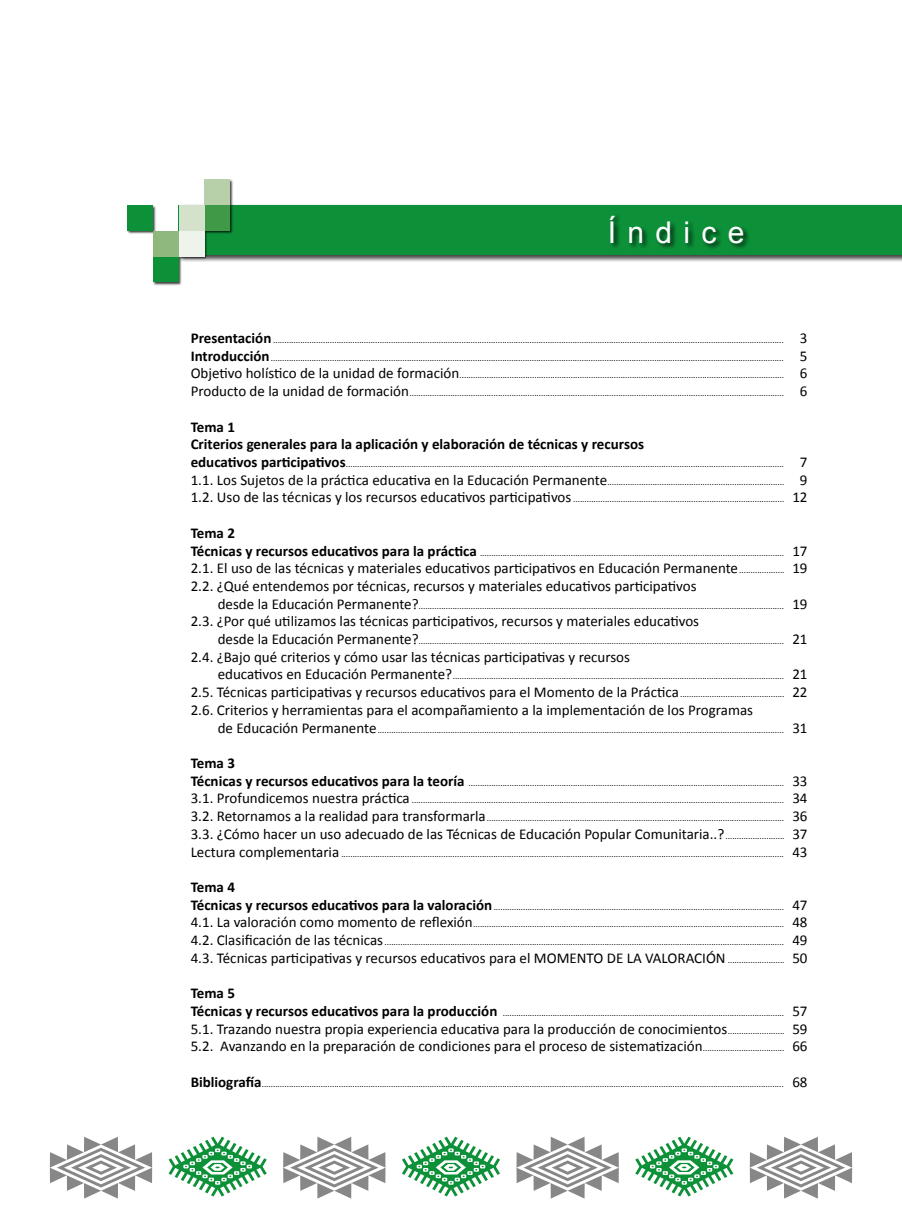
<style>
.page{position:relative;width:902px;height:1208px;background:#fff}
.page>*{position:absolute;margin:0;border:0;box-sizing:border-box;transform-origin:0 0}
.t1{font:30px "Arial";color:#fff}
.t2{font:15px/17.7px "Calibri";color:#000}
.t3{font:700 15px/17.7px "Calibri";color:#000}
.t4{font:9px/17.7px "Calibri";color:#000;text-align:justify}
.s1{font-weight:700;font-size:15px}
.s2{font-size:15px}
.s3{font-size:9px}
</style>
<div class="page">
<svg style="left:168px;top:1136px;width:99px;height:60px"></svg>
<svg style="left:402px;top:1136px;width:98px;height:60px"></svg>
<svg style="left:635px;top:1136px;width:98px;height:60px"></svg>
<svg style="left:283px;top:1136px;width:102px;height:62px"></svg>
<svg style="left:50px;top:1136px;width:102px;height:62px"></svg>
<svg style="left:516px;top:1136px;width:102px;height:62px"></svg>
<svg style="left:749px;top:1136px;width:103px;height:62px"></svg>
<div style="left:177px;top:203px;width:724px;height:59px;background:#000;opacity:.75"></div>
<div style="left:179px;top:205px;width:722px;height:50px;background:#0c9138"></div>
<div style="left:127px;top:179px;width:106px;height:106px;background:#000;opacity:.75"></div>
<div style="left:153px;top:256px;width:26px;height:26px;background:#0c9138"></div>
<div style="left:179px;top:231px;width:25px;height:25px;background:#eef3eb"></div>
<div style="left:204px;top:205px;width:26px;height:26px;background:#409946"></div>
<div style="left:128px;top:205px;width:25px;height:26px;background:#0c9138"></div>
<div style="left:179px;top:205px;width:25px;height:26px;background:#d4e1cb"></div>
<div style="left:153px;top:231px;width:26px;height:25px;background:#8fb87f"></div>
<div style="left:204px;top:180px;width:26px;height:25px;background:#b7d0aa"></div>
<div style="left:608px;top:213px;width:142px;height:37px;background:#000;opacity:.75"></div>
<h1 class="t1" style="left:607px;top:212px;width:138px">Í n d i c e</h1>
<p class="t4" style="left:191px;top:331px;width:618px"><span class="s1">Presentación</span> ................................................................................................................................................................................................................................. <span class="s2">3<br></span><span class="s1">Introducción</span>.................................................................................................................................................................................................................................. <span class="s2">5<br>Objetivo holístico de la unidad de formación</span>............................................................................................................................................... <span class="s2">6<br>Producto de la unidad de formación</span>..................................................................................................................................................................... <span class="s2">6</span></p>
<h2 class="t3" style="left:191px;top:418px;width:455px">Tema 1<br>Criterios generales para la aplicación y elaboración de técnicas y recursos</h2>
<p class="t4" style="left:191px;top:455px;width:618px"><span class="s1">educativos participativos</span>................................................................................................................................................................................................. <span class="s2">7<br>1.1. Los Sujetos de la práctica educativa en la Educación Permanente</span>.............................................................................. <span class="s2">9<br>1.2. Uso de las técnicas y los recursos educativos participativos</span> ............................................................................................. <span class="s2">12</span></p>
<h2 class="t3" style="left:191px;top:524px;width:46px">Tema 2</h2>
<p class="t4" style="left:191px;top:543px;width:618px"><span class="s1">Técnicas y recursos educativos para la práctica</span> ...................................................................................................................................... <span class="s2">17</span></p>
<h2 class="t2" style="left:191px;top:559px;width:618px">2.1. El uso de las técnicas y materiales educativos participativos en Educación Permanente<span class="s3">....................</span> 19<br>2.2. ¿Qué entendemos por técnicas, recursos y materiales educativos participativos</h2>
<p class="t4" style="left:218px;top:597px;width:591px"><span class="s2">desde la Educación Permanente?</span>................................................................................................................................................................. <span class="s2">19</span></p>
<h2 class="t2" style="left:191px;top:612px;width:510px">2.3. ¿Por qué utilizamos las técnicas participativos, recursos y materiales educativos</h2>
<p class="t4" style="left:218px;top:632px;width:591px"><span class="s2">desde la Educación Permanente?</span>................................................................................................................................................................. <span class="s2">21</span></p>
<h2 class="t2" style="left:191px;top:648px;width:441px">2.4. ¿Bajo qué criterios y cómo usar las técnicas participativas y recursos</h2>
<p class="t4" style="left:218px;top:667px;width:591px"><span class="s2">educativos en Educación Permanente?</span>.................................................................................................................................................. <span class="s2">21</span></p>
<h2 class="t2" style="left:191px;top:683px;width:618px">2.5. Técnicas participativas y recursos educativos para el Momento de la Práctica<span class="s3">..............................................</span> 22<br>2.6. Criterios y herramientas para el acompañamiento a la implementación de los Programas</h2>
<p class="t4" style="left:218px;top:720px;width:591px"><span class="s2">de Educación Permanente</span>................................................................................................................................................................................... <span class="s2">31</span></p>
<h2 class="t3" style="left:191px;top:754px;width:46px">Tema 3</h2>
<p class="t4" style="left:191px;top:774px;width:618px"><span class="s1">Técnicas y recursos educativos para la teoría</span> ........................................................................................................................................... <span class="s2">33<br>3.1. Profundicemos nuestra práctica</span> .................................................................................................................................................................... <span class="s2">34<br>3.2. Retornamos a la realidad para transformarla</span>................................................................................................................................... <span class="s2">36</span></p>
<h2 class="t2" style="left:191px;top:825px;width:618px">3.3. ¿Cómo hacer un uso adecuado de las Técnicas de Educación Popular Comunitaria..?<span class="s3">..........................</span> 37</h2>
<p class="t4" style="left:191px;top:844px;width:618px"><span class="s2">Lectura complementaria</span> ................................................................................................................................................................................................... <span class="s2">43</span></p>
<h2 class="t3" style="left:191px;top:878px;width:46px">Tema 4</h2>
<p class="t4" style="left:191px;top:897px;width:618px"><span class="s1">Técnicas y recursos educativos para la valoración</span> ................................................................................................................................ <span class="s2">47<br>4.1. La valoración como momento de reflexión</span>......................................................................................................................................... <span class="s2">48<br>4.2. Clasificación de las técnicas</span> ................................................................................................................................................................................ <span class="s2">49</span></p>
<h2 class="t2" style="left:191px;top:949px;width:618px">4.3. Técnicas participativas y recursos educativos para el MOMENTO DE LA VALORACIÓN <span class="s3">.........................</span> 50</h2>
<h2 class="t3" style="left:191px;top:984px;width:46px">Tema 5</h2>
<p class="t4" style="left:191px;top:1004px;width:618px"><span class="s1">Técnicas y recursos educativos para la producción</span> ............................................................................................................................ <span class="s2">57</span></p>
<p class="t2" style="left:191px;top:1019px;width:618px">5.1. Trazando nuestra propia experiencia educativa para la producción de conocimientos<span class="s3">.........................</span> 59<br>5.2. Avanzando en la preparación de condiciones para el proceso de sistematización<span class="s3">....................................</span> 66</p>
<p class="t4" style="left:191px;top:1074px;width:618px"><span class="s1">Bibliografía</span>...................................................................................................................................................................................................................................... <span class="s2">68</span></p>
</div>
